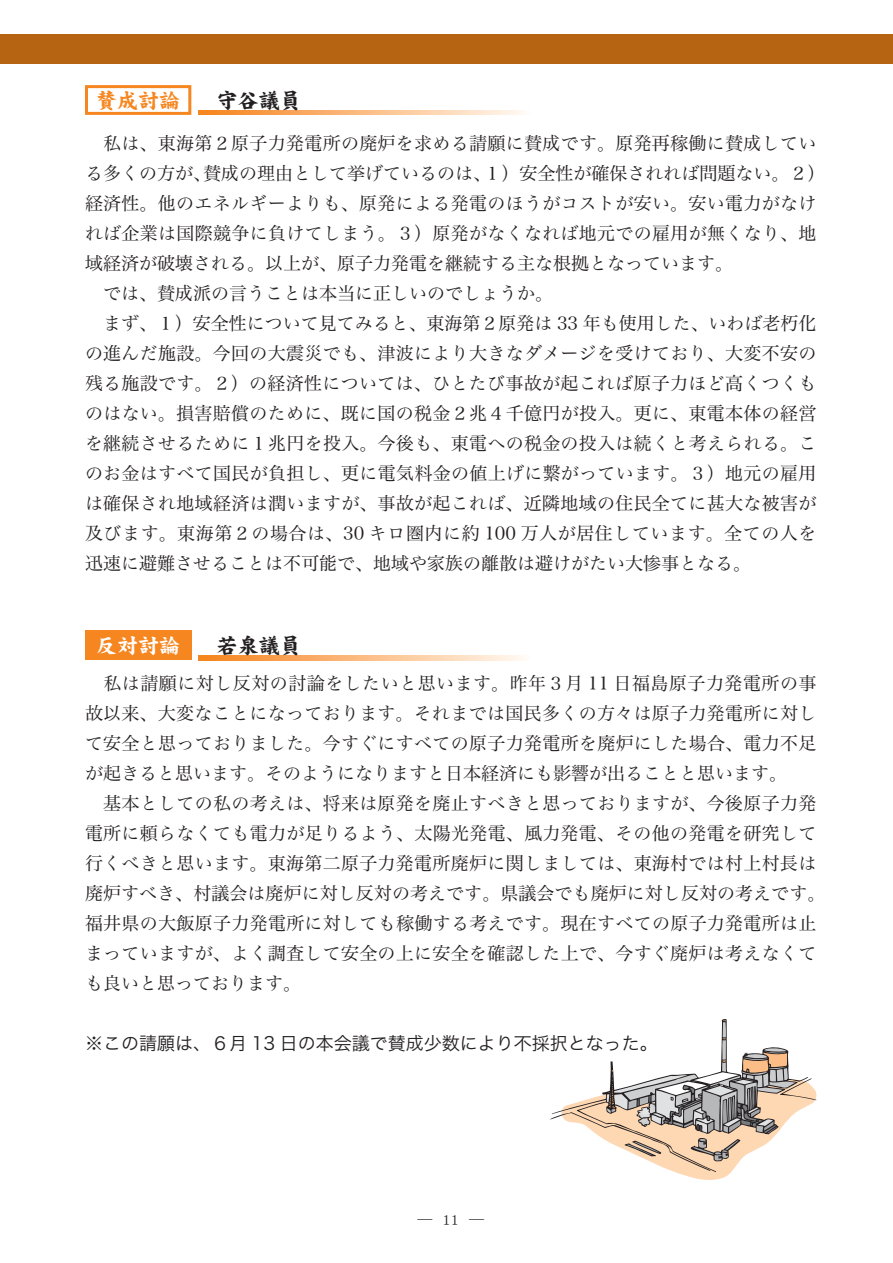
<style>
.page{position:relative;width:893px;height:1263px;background:#fff}
.page>*{position:absolute;margin:0;border:0;box-sizing:border-box;transform-origin:0 0}
.t1{font:21px "DF Kai Sho Std W12 90 pv RKSJ H";color:#231f20}
.t2{font:21px "DF Kai Sho Std W12 90 pv RKSJ H";color:#fff}
.t3{font:21px "DF Kai Sho Std W12 90 pv RKSJ H";color:#f6861f}
.t4{font:18px/30px "Hira Min Pro W3 90 pv RKSJ H";letter-spacing:.015em;color:#231f20}
.t5{font:18px "Hira Kaku Pro W3 90 pv RKSJ H";color:#231f20}
.t6{font:15px "DFHS Mincho Std W3 90 pv RKSJ H";color:#231f20}
</style>
<div class="page">
<div style="left:0;top:34px;width:893px;height:30px;background:#b66312"></div>
<svg style="left:199px;top:656px;width:324px;height:4px"></svg>
<div style="left:85px;top:630px;width:106px;height:30px;background:#f6861f"></div>
<svg style="left:199px;top:111px;width:324px;height:4px"></svg>
<div style="left:85px;top:85px;width:106px;height:30px;border:3px solid #f6861f"></div>
<svg style="left:550px;top:1019px;width:266px;height:161px"></svg>
<p class="t3" style="left:96px;top:92px;width:85px">賛成討論</p>
<p class="t1" style="left:217px;top:92px;width:85px">守谷議員</p>
<p class="t4" style="left:85px;top:131px;width:742px">　私は、東海第２原子力発電所の廃炉を求める請願に賛成です。原発再稼働に賛成している多くの方が、賛成の理由として挙げているのは、１）安全性が確保されれば問題ない。２）経済性。他のエネルギーよりも、原発による発電のほうがコストが安い。安い電力がなければ企業は国際競争に負けてしまう。３）原発がなくなれば地元での雇用が無くなり、地域経済が破壊される。以上が、原子力発電を継続する主な根拠となっています。<br>　では、賛成派の言うことは本当に正しいのでしょうか。<br>　まず、１）安全性について見てみると、東海第２原発は 33 年も使用した、いわば老朽化の進んだ施設。今回の大震災でも、津波により大きなダメージを受けており、大変不安の残る施設です。２）の経済性については、ひとたび事故が起これば原子力ほど高くつくものはない。損害賠償のために、既に国の税金２兆４千億円が投入。更に、東電本体の経営を継続させるために１兆円を投入。今後も、東電への税金の投入は続くと考えられる。このお金はすべて国民が負担し、更に電気料金の値上げに繋がっています。３）地元の雇用は確保され地域経済は潤いますが、事故が起これば、近隣地域の住民全てに甚大な被害が及びます。東海第２の場合は、30 キロ圏内に約 100 万人が居住しています。全ての人を迅速に避難させることは不可能で、地域や家族の離散は避けがたい大惨事となる。</p>
<p class="t2" style="left:96px;top:637px;width:85px">反対討論</p>
<p class="t1" style="left:217px;top:637px;width:85px">若泉議員</p>
<p class="t4" style="left:85px;top:671px;width:742px">　私は請願に対し反対の討論をしたいと思います。昨年３月 11 日福島原子力発電所の事故以来、大変なことになっております。それまでは国民多くの方々は原子力発電所に対して安全と思っておりました。今すぐにすべての原子力発電所を廃炉にした場合、電力不足が起きると思います。そのようになりますと日本経済にも影響が出ることと思います。<br>　基本としての私の考えは、将来は原発を廃止すべきと思っておりますが、今後原子力発電所に頼らなくても電力が足りるよう、太陽光発電、風力発電、その他の発電を研究して行くべきと思います。東海第二原子力発電所廃炉に関しましては、東海村では村上村長は廃炉すべき、村議会は廃炉に対し反対の考えです。県議会でも廃炉に対し反対の考えです。福井県の大飯原子力発電所に対しても稼働する考えです。現在すべての原子力発電所は止まっていますが、よく調査して安全の上に安全を確認した上で、今すぐ廃炉は考えなくても良いと思っております。</p>
<p class="t5" style="left:85px;top:1037px;width:574px">※この請願は、６月 13 日の本会議で賛成少数により不採択となった。</p>
<p class="t6" style="left:417px;top:1214px;width:68px">― 11 ―</p>
</div>
